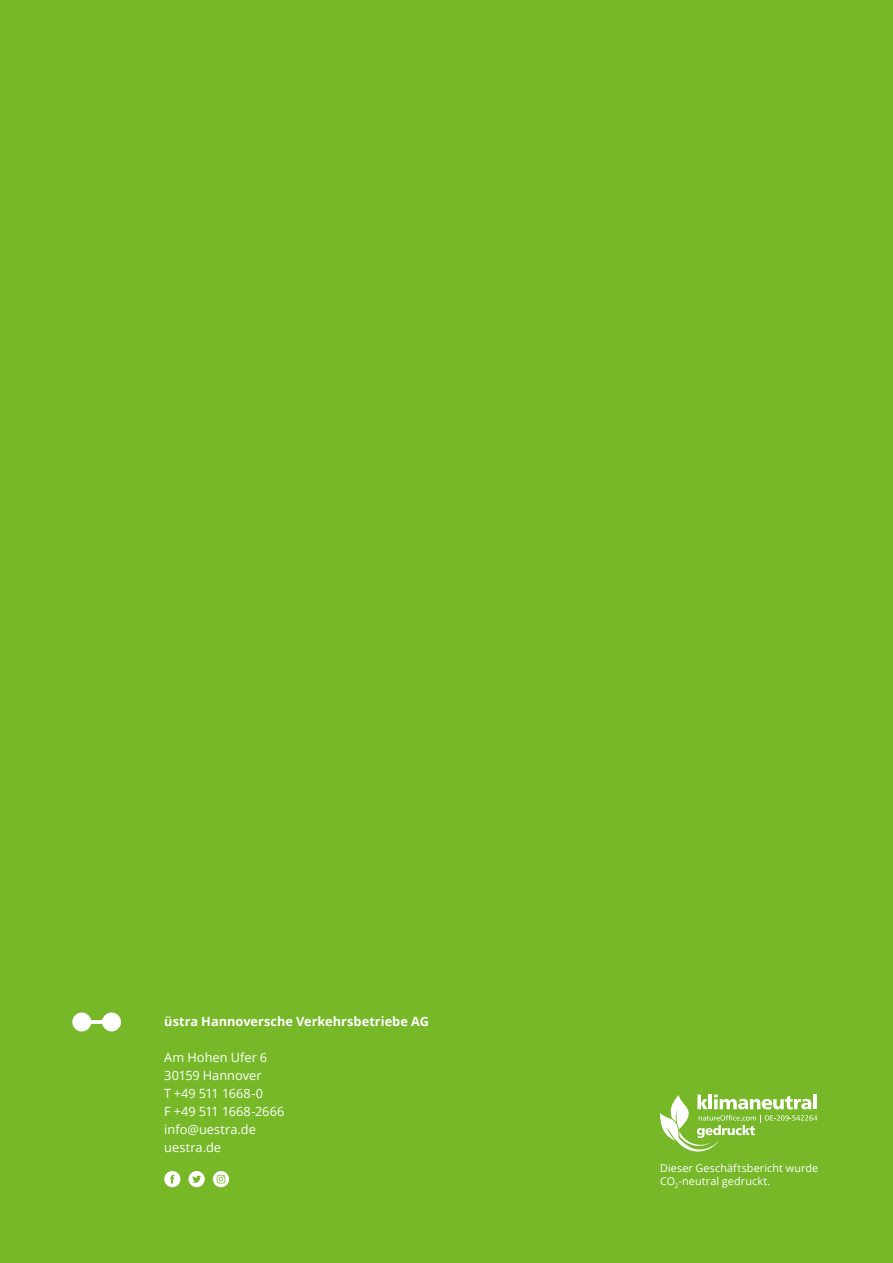
<style>
.page{position:relative;width:893px;height:1263px;background:#76b828}
.page>*{position:absolute;margin:0;border:0;box-sizing:border-box;transform-origin:0 0}
.t1{font:12.75px/18px "Open Sans";letter-spacing:.005em;color:#fff}
.t2{font:700 12.75px "Open Sans";letter-spacing:.005em;color:#fff}
.t3{font:10.8px/12.9px "Open Sans";letter-spacing:.01em;color:#fff}
</style>
<div class="page">
<svg style="left:72px;top:1012px;width:49px;height:19px"></svg>
<div style="left:164px;top:1171px;width:16px;height:16px;background:#fff;border-radius:50%"></div>
<svg style="left:170px;top:1175px;width:4px;height:8px"></svg>
<div style="left:189px;top:1171px;width:16px;height:16px;background:#fff;border-radius:50%"></div>
<svg style="left:192px;top:1175px;width:9px;height:8px"></svg>
<svg style="left:213px;top:1171px;width:16px;height:16px"></svg>
<svg style="left:217px;top:1175px;width:8px;height:8px"></svg>
<svg style="left:660px;top:1094px;width:157px;height:57px"></svg>
<p class="t2" style="left:164px;top:1012px;width:266px">üstra Hannoversche Verkehrsbetriebe AG</p>
<p class="t1" style="left:164px;top:1048px;width:122px">Am Hohen Ufer 6<br>30159 Hannover<br>T +49 511 1668-0<br>F +49 511 1668-2666 info@uestra.de uestra.de</p>
<p class="t3" style="left:660px;top:1161px;width:160px">Dieser Geschäftsbericht wurde<br>CO<sub>2</sub>-neutral gedruckt.</p>
</div>
